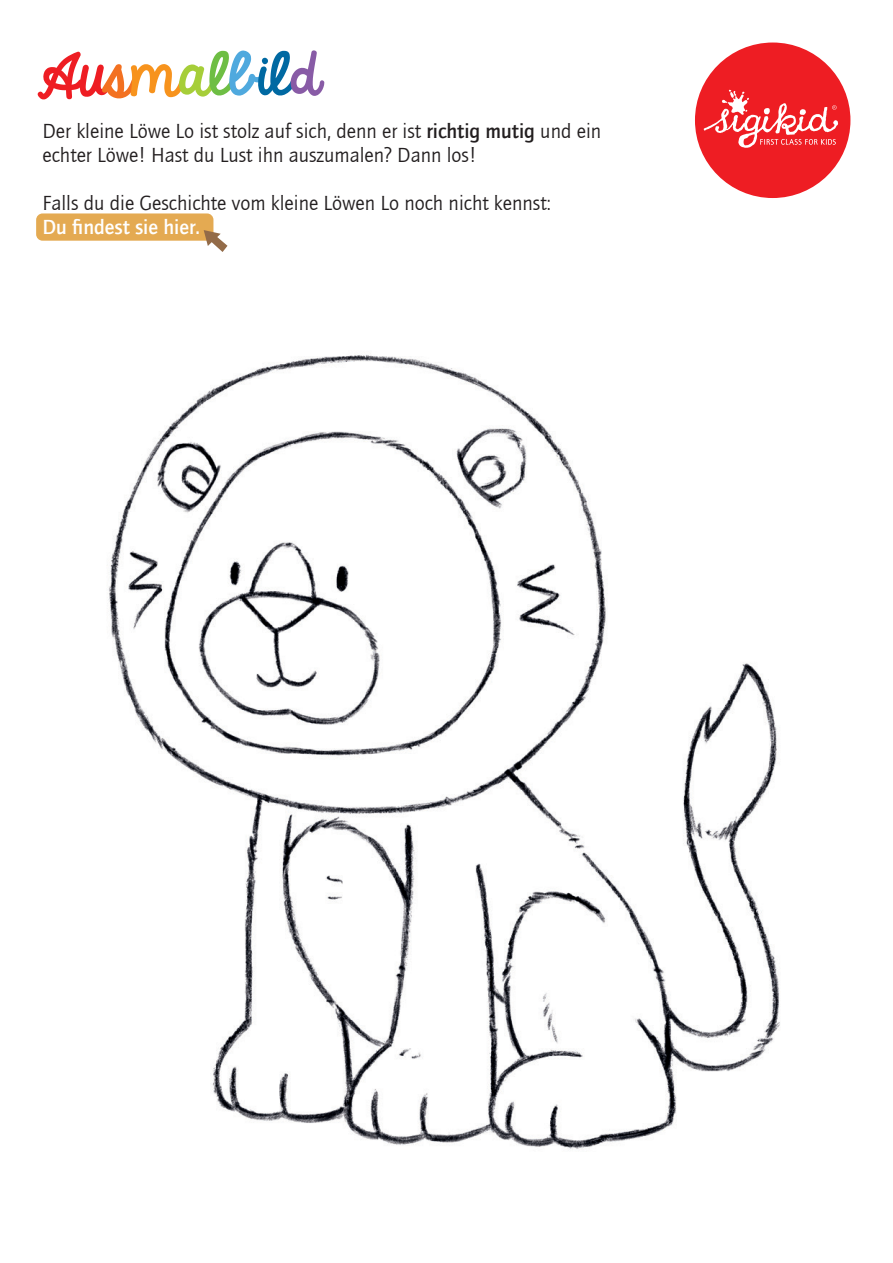
<style>
.page{position:relative;width:893px;height:1263px;background:#fff}
.page>*{position:absolute;margin:0;border:0;box-sizing:border-box;transform-origin:0 0}
.t1{font:52.5px "Sigikid Always A Good Time";color:#ee1d23}
.t2{font:21px "Quay Itc T";color:#231f20}
.t3{font:700 21px "Quay Itc T";color:#fff}
.s1{color:#f37121}
.s2{color:#f7931d}
.s3{color:#a6ce39}
.s4{color:#6ebe44}
.s5{color:#4fa9de}
.s6{color:#0069a2}
.s7{color:#885ba6}
.s8{font-weight:700}
</style>
<div class="page">
<div style="left:36px;top:213px;width:177px;height:28px;background:#e4aa52;border-radius:6px"></div>
<img style="left:108px;top:354px;width:672px;height:796px">
<svg style="left:204px;top:230px;width:23px;height:22px"></svg>
<div style="left:695px;top:43px;width:155px;height:155px;background:#ee1d23;border-radius:50%"></div>
<svg style="left:704px;top:90px;width:134px;height:58px"></svg>
<p class="t1" style="left:43px;top:31px;width:278px">Au<span class="s1">s</span><span class="s2">m</span><span class="s3">a</span><span class="s4">l</span><span class="s5">b</span><span class="s6">il</span><span class="s7">d</span></p>
<p class="t2" style="left:43px;top:119px;width:560px">Der kleine Löwe Lo ist stolz auf sich, denn er ist <span class="s8">richtig mutig</span> und ein</p>
<p class="t2" style="left:43px;top:143px;width:435px">echter Löwe! Hast du Lust ihn auszumalen? Dann los!</p>
<p class="t2" style="left:43px;top:191px;width:510px">Falls du die Geschichte vom kleine Löwen Lo noch nicht kennst:</p>
<p class="t3" style="left:43px;top:215px;width:159px">Du findest sie hier.</p>
</div>
